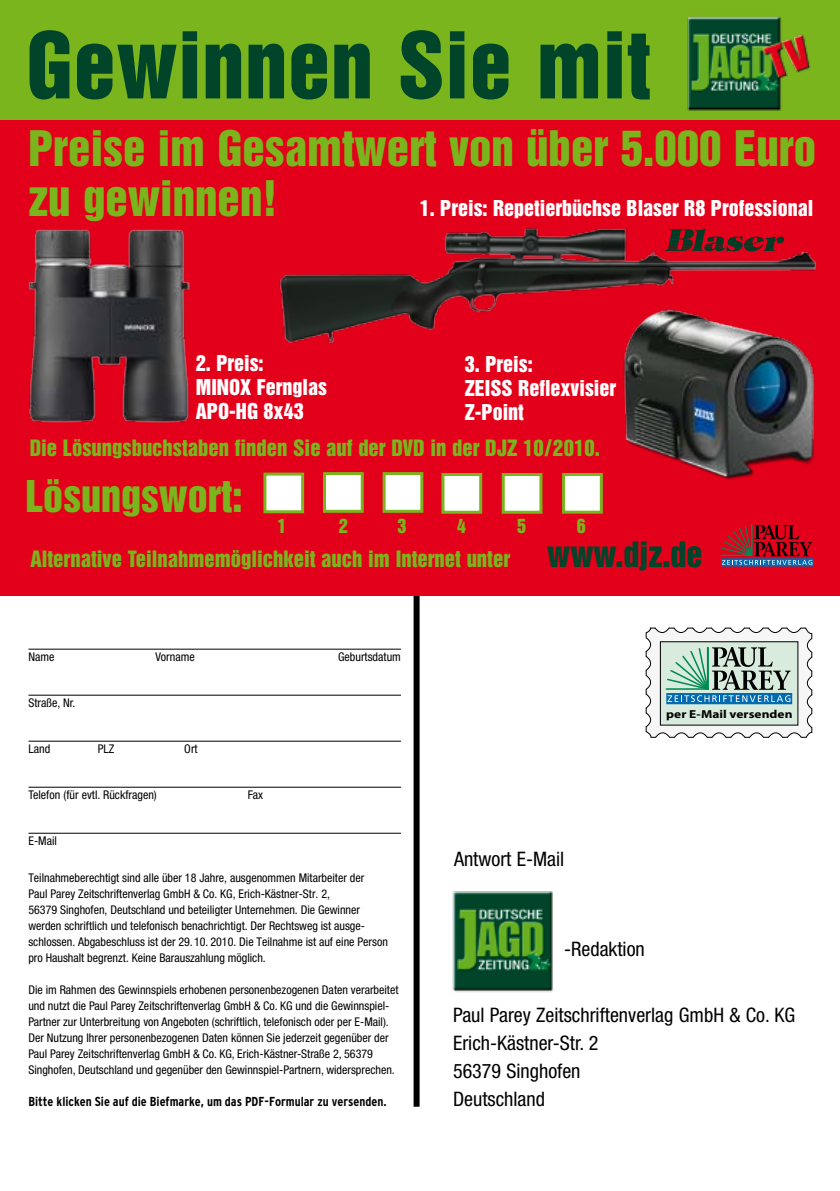
<style>
.page{position:relative;width:840px;height:1191px;background:#fff}
.page>*{position:absolute;margin:0;border:0;box-sizing:border-box;transform-origin:0 0}
.t1{font:84px "Helvetica Inserat";letter-spacing:.01em;color:#004429}
.t2{font:44.8px/50px "Helvetica Inserat";color:#7ab51d}
.t3{font:40px "Helvetica Inserat";color:#7ab51d}
.t4{font:32px "Helvetica Inserat";color:#004429}
.t5{font:20.6px "Helvetica Inserat";color:#7ab51d}
.t6{font:condensed 20px/28px "Helvetica Neue";color:#000}
.t7{font:20px/24px "Helvetica Inserat";color:#fff}
.t8{font:18px "Helvetica Inserat";color:#7ab51d}
.t9{font:700 condensed 13px "Parey Interstate";color:#000}
.t10{font:condensed 12px/16px "Helvetica Neue";color:#000}
.t11{font:700 11.6px "Myriad Pro";letter-spacing:.005em;color:#000;scale:1.15 1}
</style>
<div class="page">
<div style="left:413px;top:595px;width:6px;height:511px;background:#000"></div>
<hr style="left:28px;top:649px;width:373px;height:1px;background:#000">
<hr style="left:28px;top:695px;width:373px;height:1px;background:#000">
<hr style="left:28px;top:741px;width:373px;height:1px;background:#000">
<hr style="left:28px;top:787px;width:373px;height:1px;background:#000">
<hr style="left:28px;top:833px;width:373px;height:1px;background:#000">
<img style="left:452px;top:891px;width:101px;height:101px">
<div style="left:0;top:115px;width:839px;height:480px;background:#e2001a"></div>
<div style="left:0;top:0;width:839px;height:119px;background:#7ab51d"></div>
<img style="left:687px;top:16px;width:124px;height:95px">
<img style="left:279px;top:228px;width:537px;height:116px">
<img style="left:28px;top:229px;width:163px;height:194px">
<img style="left:611px;top:291px;width:205px;height:189px">
<div style="left:263px;top:472px;width:41px;height:41px;background:#fff;border:3px solid #7ab51d"></div>
<div style="left:323px;top:472px;width:40px;height:41px;background:#fff;border:3px solid #7ab51d"></div>
<div style="left:382px;top:472px;width:41px;height:41px;background:#fff;border:3px solid #7ab51d"></div>
<div style="left:441px;top:473px;width:41px;height:41px;background:#fff;border:3px solid #7ab51d"></div>
<div style="left:501px;top:473px;width:41px;height:41px;background:#fff;border:3px solid #7ab51d"></div>
<svg style="left:721px;top:558px;width:92px;height:8px"></svg>
<svg style="left:720px;top:524px;width:91px;height:41px"></svg>
<svg style="left:664px;top:229px;width:119px;height:23px"></svg>
<div style="left:561px;top:473px;width:41px;height:40px;background:#fff;border:3px solid #7ab51d"></div>
<svg style="left:645px;top:627px;width:167px;height:111px"></svg>
<h1 class="t1" style="left:26px;top:15px;width:625px">Gewinnen Sie mit</h1>
<h2 class="t2" style="left:28px;top:123px;width:788px">Preise im Gesamtwert von über 5.000 Euro zu gewinnen!</h2>
<h3 class="t7" style="left:419px;top:196px;width:395px">1. Preis: Repetierbüchse Blaser R8 Professional</h3>
<h3 class="t7" style="left:196px;top:351px;width:133px">2. Preis:<br>MINOX Fernglas<br>APO-HG 8x43</h3>
<h3 class="t7" style="left:464px;top:352px;width:153px">3. Preis:<br>ZEISS Reflexvisier<br>Z-Point</h3>
<h3 class="t5" style="left:30px;top:436px;width:571px">Die Lösungsbuchstaben finden Sie auf der DVD in der DJZ 10/2010.</h3>
<h3 class="t3" style="left:26px;top:472px;width:218px">Lösungswort:</h3>
<h3 class="t8" style="left:277px;top:515px;width:10px">1</h3>
<h3 class="t8" style="left:338px;top:515px;width:10px">2</h3>
<h3 class="t8" style="left:397px;top:515px;width:10px">3</h3>
<h3 class="t8" style="left:457px;top:515px;width:10px">4</h3>
<h3 class="t8" style="left:516px;top:515px;width:10px">5</h3>
<h3 class="t8" style="left:576px;top:515px;width:10px">6</h3>
<h3 class="t5" style="left:30px;top:547px;width:481px">Alternative Teilnahmemöglichkeit auch im Internet unter</h3>
<h3 class="t4" style="left:547px;top:536px;width:157px">www.djz.de</h3>
<p class="t10" style="left:28px;top:648px;width:27px">Name</p>
<p class="t10" style="left:155px;top:648px;width:41px">Vorname</p>
<p class="t10" style="left:338px;top:648px;width:64px">Geburtsdatum</p>
<p class="t10" style="left:28px;top:694px;width:48px">Straße, Nr.</p>
<p class="t10" style="left:28px;top:740px;width:23px">Land</p>
<p class="t10" style="left:98px;top:740px;width:18px">PLZ</p>
<p class="t10" style="left:184px;top:740px;width:15px">Ort</p>
<p class="t10" style="left:28px;top:786px;width:130px">Telefon (für evtl. Rückfragen)</p>
<p class="t10" style="left:248px;top:786px;width:17px">Fax</p>
<p class="t10" style="left:28px;top:832px;width:30px">E-Mail</p>
<p class="t10" style="left:28px;top:869px;width:361px">Teilnahmeberechtigt sind alle über 18 Jahre, ausgenommen Mitarbeiter der<br>Paul Parey Zeitschriftenverlag GmbH &amp; Co. KG, Erich-Kästner-Str. 2,<br>56379 Singhofen, Deutschland und beteiligter Unternehmen. Die Gewinner werden schriftlich und telefonisch benachrichtigt. Der Rechtsweg ist ausge&shy;schlossen. Abgabeschluss ist der 29. 10. 2010. Die Teilnahme ist auf eine Person pro Haushalt begrenzt. Keine Barauszahlung möglich.</p>
<p class="t10" style="left:28px;top:981px;width:371px">Die im Rahmen des Gewinnspiels erhobenen personenbezogenen Daten verarbeitet und nutzt die Paul Parey Zeitschriftenverlag GmbH &amp; Co. KG und die Gewinnspiel-Partner zur Unterbreitung von Angeboten (schriftlich, telefonisch oder per E-Mail).<br>Der Nutzung Ihrer personenbezogenen Daten können Sie jederzeit gegenüber der Paul Parey Zeitschriftenverlag GmbH &amp; Co. KG, Erich-Kästner-Straße 2, 56379<br>Singhofen, Deutschland und gegenüber den Gewinnspiel-Partnern, widersprechen.</p>
<p class="t9" style="left:28px;top:1094px;width:359px">Bitte klicken Sie auf die Biefmarke, um das PDF-Formular zu versenden.</p>
<p class="t11" style="left:665px;top:707px;width:111px">per E-Mail versenden</p>
<h3 class="t6" style="left:454px;top:844px;width:112px">Antwort E-Mail</h3>
<h3 class="t6" style="left:563px;top:934px;width:82px">-Redaktion</h3>
<h3 class="t6" style="left:453px;top:1000px;width:343px">Paul Parey Zeitschriftenverlag GmbH &amp; Co. KG<br>Erich-Kästner-Str. 2<br>56379 Singhofen<br>Deutschland</h3>
</div>
